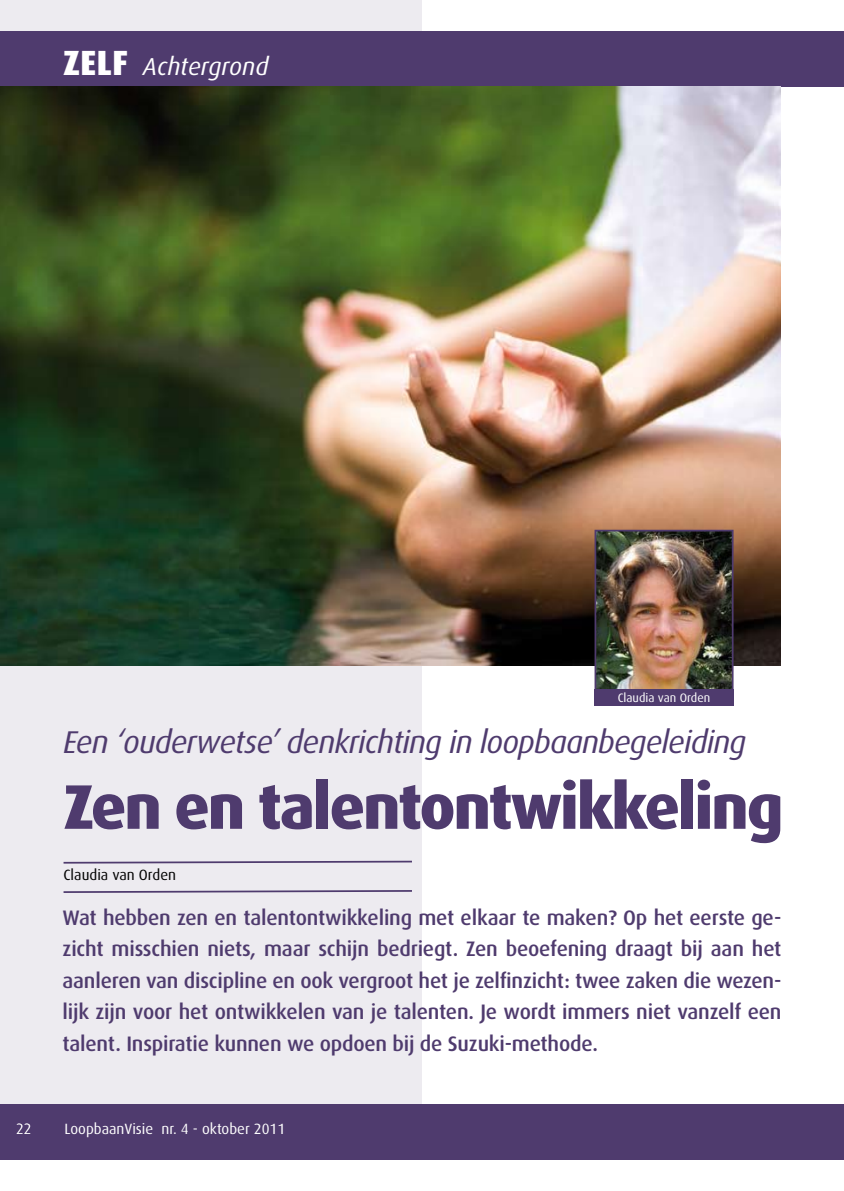
<style>
.page{position:relative;width:844px;height:1191px;background:#fff}
.page>*{position:absolute;margin:0;border:0;box-sizing:border-box;transform-origin:0 0}
.t1{font:800 63px "Dax";letter-spacing:-.035em;color:#4f3b6e}
.t2{font:italic 31.5px "Dax";letter-spacing:-.025em;color:#4f3b6e}
.t3{font:italic 24.5px "Dax";color:#fff}
.t4{font:500 21px/31.5px "Dax";letter-spacing:-.01em;color:#4f3b6e;text-align:justify}
.t5{font:14.88px "Dax";color:#fff}
.t6{font:14.88px "Dax";color:#000}
.t7{font:300 14.88px "Dax";color:#fff}
.t8{font:12.25px "Dax";color:#fff}
.s1{font-weight:800;font-style:normal;font-size:35px}
</style>
<div class="page">
<div style="left:0;top:1104px;width:843px;height:56px;background:#4f3b6e"></div>
<div style="left:0;top:31px;width:843px;height:56px;background:#4f3b6e"></div>
<svg style="left:0;top:0;width:422px;height:1104px;background:#dbd7e1"></svg>
<img style="left:0;top:87px;width:780px;height:578px">
<svg style="left:62px;top:860px;width:351px;height:4px"></svg>
<svg style="left:62px;top:889px;width:351px;height:5px;background:#b5adc2"></svg>
<img style="left:597px;top:533px;width:133px;height:156px">
<div style="left:594px;top:530px;width:139px;height:173px;border:2px solid #4f3b6e"></div>
<div style="left:594px;top:689px;width:139px;height:17px;background:#4f3b6e"></div>
<p class="t3" style="left:63px;top:53px;width:207px"><span class="s1">zelf</span> Achtergrond</p>
<p class="t8" style="left:617px;top:690px;width:94px">Claudia van Orden</p>
<h2 class="t2" style="left:63px;top:724px;width:684px">Een ‘ouderwetse’ denkrichting in loopbaanbegeleiding</h2>
<h1 class="t1" style="left:63px;top:771px;width:721px">Zen en talentontwikkeling</h1>
<p class="t6" style="left:63px;top:867px;width:114px">Claudia van Orden</p>
<p class="t4" style="left:63px;top:902px;width:720px">Wat hebben zen en talentontwikkeling met elkaar te maken? Op het eerste ge&shy;zicht misschien niets, maar schijn bedriegt. Zen beoefening draagt bij aan het aanleren van discipline en ook vergroot het je zelfinzicht: twee zaken die wezen&shy;lijk zijn voor het ontwikkelen van je talenten. Je wordt immers niet vanzelf een talent. Inspiratie kunnen we opdoen bij de Suzuki-methode.</p>
<p class="t7" style="left:16px;top:1121px;width:17px">22</p>
<p class="t5" style="left:64px;top:1121px;width:222px">LoopbaanVisie nr. 4 - oktober 2011</p>
</div>
